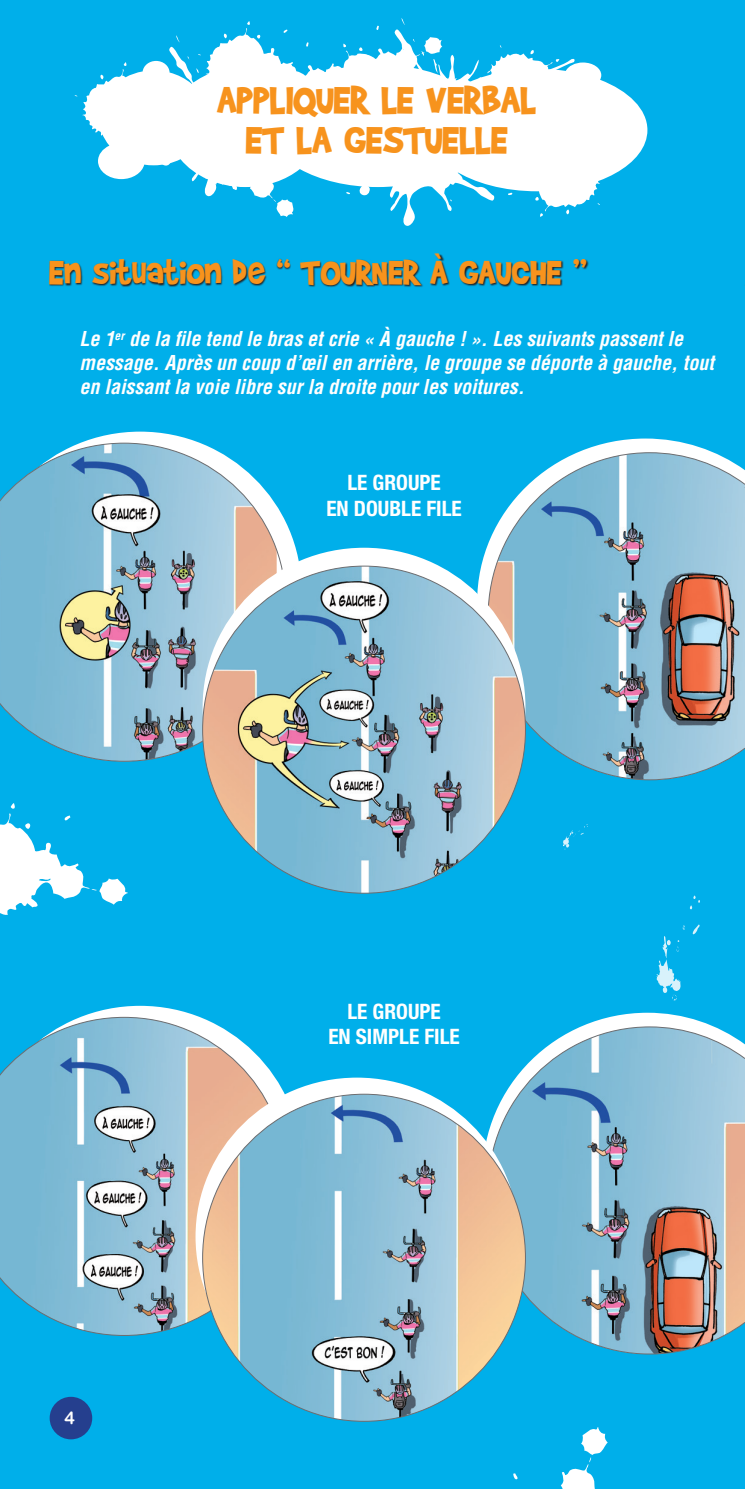
<style>
.page{position:relative;width:745px;height:1489px;background:#fff}
.page>*{position:absolute;margin:0;border:0;box-sizing:border-box;transform-origin:0 0}
.t1{font:45px/40px "Brady Bunch Remastered";color:#f7931d;text-align:center}
.t2{font:40px "Brady Bunch Remastered";color:#f7931d}
.t3{font:700 condensed 21.25px/25.5px "Helvetica Neue";color:#fff;text-align:center}
.t4{font:italic 700 condensed 20px/24px "Helvetica";color:#fff}
.t5{font:17.5px "Arial Rounded MT Bold";color:#fff}
</style>
<div class="page">
<div style="left:0;top:0;width:744px;height:1488px;background:#00afea"></div>
<svg style="left:74px;top:18px;width:525px;height:208px"></svg>
<svg style="left:98px;top:61px;width:549px;height:130px;background:#dbf3fc"></svg>
<svg style="left:49px;top:255px;width:539px;height:33px"></svg>
<svg style="left:481px;top:438px;width:231px;height:128px"></svg>
<svg style="left:487px;top:452px;width:257px;height:328px;background:#84b0c5"></svg>
<svg style="left:80px;top:431px;width:219px;height:135px"></svg>
<svg style="left:0;top:443px;width:286px;height:318px;background:#87b8cc"></svg>
<img style="left:202px;top:566px;width:323px;height:327px">
<svg style="left:582px;top:1012px;width:130px;height:14px;fill:#fff"></svg>
<svg style="left:505px;top:1026px;width:239px;height:328px;background:#8bb0c2"></svg>
<svg style="left:83px;top:1005px;width:114px;height:11px"></svg>
<svg style="left:0;top:1016px;width:285px;height:319px;background:#8bbbd0"></svg>
<div style="left:195px;top:1077px;width:323px;height:318px;background:#fff;border-radius:50%"></div>
<img style="left:202px;top:1094px;width:323px;height:327px">
<svg style="left:743px;top:227px;width:2px;height:319px"></svg>
<svg style="left:0;top:803px;width:128px;height:112px"></svg>
<svg style="left:513px;top:1427px;width:94px;height:61px"></svg>
<svg style="left:692px;top:924px;width:7px;height:10px"></svg>
<svg style="left:656px;top:936px;width:25px;height:64px"></svg>
<svg style="left:689px;top:895px;width:10px;height:14px"></svg>
<svg style="left:563px;top:824px;width:25px;height:25px"></svg>
<div style="left:50px;top:1396px;width:42px;height:43px;background:#253f8e;border-radius:50%"></div>
<h1 class="t1" style="left:218px;top:79px;width:320px">APPLIQUER LE VERBAL<br>ET LA GESTUELLE</h1>
<h2 class="t2" style="left:50px;top:251px;width:538px">En situation de “ TOURNER À GAUCHE ”</h2>
<p class="t4" style="left:79px;top:327px;width:635px">Le 1<sup>er</sup> de la file tend le bras et crie « À gauche ! ». Les suivants passent le message. Après un coup d’œil en arrière, le groupe se déporte à gauche, tout en laissant la voie libre sur la droite pour les voitures.</p>
<p class="t3" style="left:326px;top:469px;width:137px">LE GROUPE<br>EN DOUBLE FILE</p>
<p class="t5" style="left:64px;top:1407px;width:12px">4</p>
<p class="t3" style="left:328px;top:998px;width:133px">LE GROUPE<br>EN SIMPLE FILE</p>
</div>
